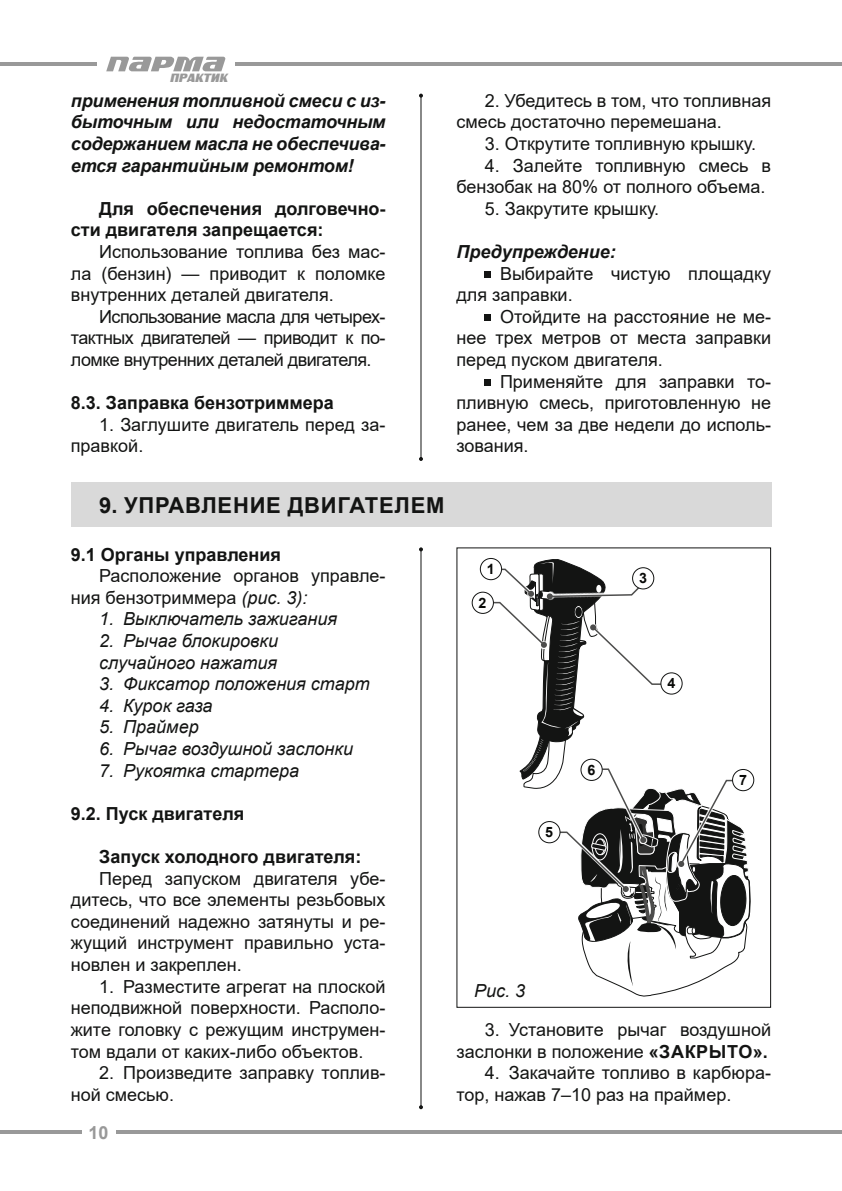
<style>
.page{position:relative;width:842px;height:1191px;background:#fff}
.page>*{position:absolute;margin:0;border:0;box-sizing:border-box;transform-origin:0 0}
.t1{font:700 22px "Arial";letter-spacing:.035em;color:#131413}
.t2{font:18px/21.6px "Arial";color:#131413}
.t3{font:italic 18px/21.6px "Arial";color:#131413}
.t4{font:700 18px/21.6px "Arial";color:#131413}
.t5{font:italic 700 18px/21.6px "Arial";letter-spacing:-.01em;color:#131413;text-align:justify}
.t6{font:700 18px "Arial";color:#999}
.t7{font:700 14.2px "Arial";color:#080907}
.t8{font:italic 12px "Black Grotesk C";color:#999}
.s1{font-style:italic}
.s2{font-weight:700}
</style>
<div class="page">
<hr style="left:235px;top:62px;width:607px;height:4px;background:#999">
<hr style="left:116px;top:1130px;width:726px;height:4px;background:#999">
<hr style="left:0;top:62px;width:96px;height:4px;background:#999">
<hr style="left:0;top:1130px;width:81px;height:4px;background:#999">
<svg style="left:106px;top:57px;width:120px;height:14px"></svg>
<div style="left:485px;top:271px;width:6px;height:7px;background:#131413"></div>
<div style="left:485px;top:314px;width:6px;height:7px;background:#131413"></div>
<div style="left:485px;top:379px;width:6px;height:7px;background:#131413"></div>
<hr style="left:420px;top:96px;width:1px;height:363px;background:#131413">
<svg style="left:419px;top:94px;width:4px;height:4px"></svg>
<svg style="left:419px;top:457px;width:4px;height:4px"></svg>
<hr style="left:420px;top:549px;width:1px;height:558px;background:#131413">
<svg style="left:419px;top:547px;width:4px;height:4px"></svg>
<svg style="left:419px;top:1105px;width:4px;height:4px"></svg>
<div style="left:71px;top:482px;width:700px;height:44px;background:#d9d9d9"></div>
<div style="left:732px;top:769px;width:22px;height:22px;border:1px solid #131413;border-radius:50%"></div>
<div style="left:472px;top:591px;width:22px;height:23px;border:1px solid #131413;border-radius:50%"></div>
<svg style="left:490px;top:558px;width:260px;height:438px"></svg>
<div style="left:480px;top:558px;width:22px;height:21px;background:#fff;border-radius:50%"></div>
<div style="left:480px;top:558px;width:22px;height:22px;border:1px solid #131413;border-radius:50%"></div>
<p class="t8" style="left:170px;top:71px;width:59px">ПРАKТИK</p>
<p class="t5" style="left:71px;top:90px;width:316px">применения топливной смеси с из&shy;быточным или недостаточным содержанием масла не обеспечива&shy;ется гарантийным ремонтом!</p>
<p class="t4" style="left:71px;top:198px;width:316px;text-indent:28px">Для обеспечения долговечно&shy;сти двигателя запрещается:</p>
<p class="t2" style="left:71px;top:241px;width:316px;text-align:justify;text-indent:28px">Использование топлива без мас&shy;ла (бензин) — приводит к поломке внутренних деталей двигателя.</p>
<p class="t2" style="left:71px;top:305px;width:316px;text-align:justify;text-indent:28px">Использование масла для четырех&shy;тактных двигателей — приводит к по&shy;ломке внутренних деталей двигателя.</p>
<p class="t4" style="left:71px;top:392px;width:264px">8.3. Заправка бензотриммера</p>
<p class="t2" style="left:71px;top:413px;width:316px;text-indent:28px">1. Заглушите двигатель перед за&shy;правкой.</p>
<p class="t2" style="left:456px;top:89px;width:316px;text-indent:28px">2. Убедитесь в том, что топливная смесь достаточно перемешана.</p>
<p class="t2" style="left:485px;top:133px;width:273px">3. Открутите топливную крышку.</p>
<p class="t2" style="left:456px;top:154px;width:316px;text-indent:28px">4. Залейте топливную смесь в бензобак на 80% от полного объема.</p>
<p class="t2" style="left:485px;top:197px;width:176px">5. Закрутите крышку.</p>
<p class="t5" style="left:456px;top:241px;width:161px">Предупреждение:</p>
<p class="t2" style="left:456px;top:262px;width:316px;text-indent:44px">Выбирайте чистую площадку для заправки.</p>
<p class="t2" style="left:456px;top:305px;width:316px;text-align:justify;text-indent:44px">Отойдите на расстояние не ме&shy;нее трех метров от места заправки перед пуском двигателя.</p>
<p class="t2" style="left:456px;top:370px;width:316px;text-align:justify;text-indent:44px">Применяйте для заправки то&shy;пливную смесь, приготовленную не ранее, чем за две недели до исполь&shy;зования.</p>
<p class="t1" style="left:99px;top:489px;width:347px">9. УПРАВЛЕНИЕ ДВИГАТЕЛЕМ</p>
<p class="t4" style="left:71px;top:543px;width:212px">9.1 Органы управления</p>
<p class="t2" style="left:71px;top:565px;width:316px;text-indent:28px">Расположение органов управле&shy;ния бензотриммера <span class="s1">(рис. 3):</span></p>
<p class="t3" style="left:99px;top:608px;width:239px">1. Выключатель зажигания</p>
<p class="t3" style="left:99px;top:630px;width:180px">2. Рычаг блокировки случайного нажатия</p>
<p class="t3" style="left:99px;top:673px;width:272px">3. Фиксатор положения старт</p>
<p class="t3" style="left:99px;top:695px;width:115px">4. Курок газа</p>
<p class="t3" style="left:99px;top:716px;width:101px">5. Праймер</p>
<p class="t3" style="left:99px;top:738px;width:255px">6. Рычаг воздушной заслонки</p>
<p class="t3" style="left:99px;top:759px;width:202px">7. Рукоятка стартера</p>
<p class="t4" style="left:71px;top:803px;width:175px">9.2. Пуск двигателя</p>
<p class="t4" style="left:99px;top:846px;width:264px">Запуск холодного двигателя:</p>
<p class="t2" style="left:71px;top:867px;width:316px;text-align:justify;text-indent:28px">Перед запуском двигателя убе&shy;дитесь, что все элементы резьбовых соединений надежно затянуты и ре&shy;жущий инструмент правильно уста&shy;новлен и закреплен.</p>
<p class="t2" style="left:71px;top:975px;width:316px;text-align:justify;text-indent:28px">1. Разместите агрегат на плоской неподвижной поверхности. Располо&shy;жите головку с режущим инструмен&shy;том вдали от каких-либо объектов.</p>
<p class="t2" style="left:71px;top:1061px;width:316px;text-indent:28px">2. Произведите заправку топлив&shy;ной смесью.</p>
<p class="t6" style="left:88px;top:1119px;width:22px">10</p>
<p class="t7" style="left:487px;top:559px;width:9px">1</p>
<p class="t7" style="left:479px;top:592px;width:9px">2</p>
<p class="t7" style="left:545px;top:822px;width:9px">5</p>
<p class="t7" style="left:587px;top:759px;width:9px">6</p>
<p class="t7" style="left:639px;top:568px;width:9px">3</p>
<p class="t7" style="left:667px;top:673px;width:9px">4</p>
<p class="t3" style="left:474px;top:980px;width:53px">Рис. 3</p>
<p class="t7" style="left:739px;top:770px;width:9px">7</p>
<p class="t2" style="left:456px;top:1018px;width:316px;text-align:right">3. Установите рычаг воздушной заслонки в положение <span class="s2">«ЗАКРЫТО».</span></p>
<p class="t2" style="left:456px;top:1061px;width:316px;text-indent:28px">4. Закачайте топливо в карбюра&shy;тор, нажав 7–10 раз на праймер.</p>
</div>
